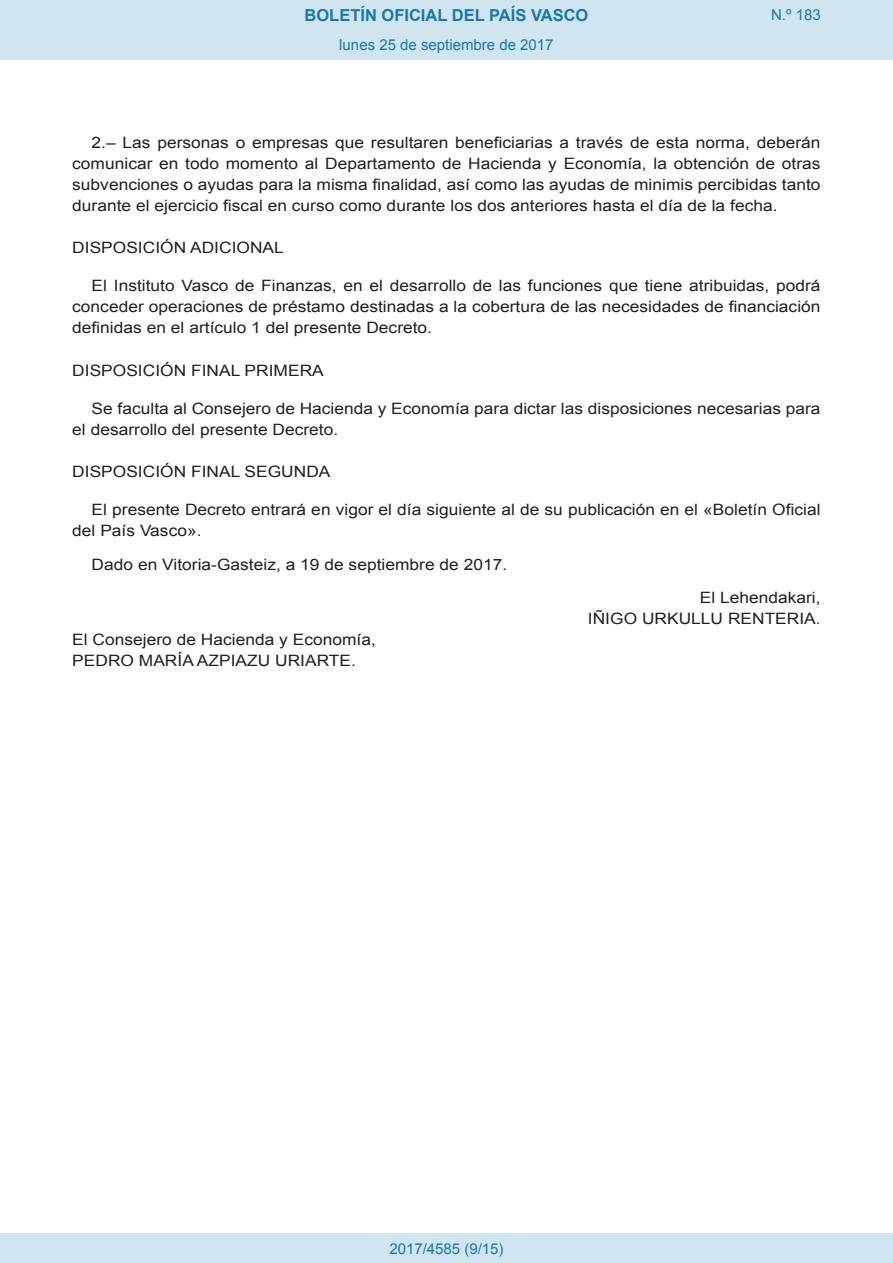
<style>
.page{position:relative;width:893px;height:1263px;background:#fff}
.page>*{position:absolute;margin:0;border:0;box-sizing:border-box;transform-origin:0 0}
.t1{font:700 16.5px "Arial";color:#1879ad}
.BOPVDetalle{font:15.6px/21px "Arial";color:#231f20;text-align:justify;scale:1.11 1}
.BOPVDisposicion{font:15.6px "Arial";color:#231f20;scale:1.11 1}
.BOPVFirmaPuesto{font:15.6px "Arial";color:#231f20;scale:1.11 1}
.BOPVFirmaLugFec{font:15.6px "Arial";color:#231f20;scale:1.11 1}
.BOPVPuestoLehen2{font:15.6px "Arial";color:#231f20;scale:1.11 1}
.Paginacion_Centro{font:15px "Arial";color:#1879ad}
</style>
<div class="page">
<div style="left:0;top:0;width:893px;height:60px;background:#d0e5f0"></div>
<div style="left:0;top:1233px;width:893px;height:30px;background:#d0e5f0"></div>
<p class="t1" style="left:305px;top:4px;width:285px">BOLETÍN OFICIAL DEL PAÍS VASCO</p>
<p class="Paginacion_Centro" style="left:339px;top:35px;width:216px">lunes 25 de septiembre de 2017</p>
<p class="Paginacion_Centro" style="left:771px;top:5px;width:51px">N.º 183</p>
<p class="BOPVDetalle" style="left:72px;top:132px;width:676px;text-indent:19px">2.– Las personas o empresas que resultaren beneficiarias a través de esta norma, deberán comunicar en todo momento al Departamento de Hacienda y Economía, la obtención de otras subvenciones o ayudas para la misma finalidad, así como las ayudas de minimis percibidas tanto durante el ejercicio fiscal en curso como durante los dos anteriores hasta el día de la fecha.</p>
<p class="BOPVDisposicion" style="left:72px;top:238px;width:192px">DISPOSICIÓN ADICIONAL</p>
<p class="BOPVDetalle" style="left:72px;top:276px;width:676px;text-indent:19px">El Instituto Vasco de Finanzas, en el desarrollo de las funciones que tiene atribuidas, podrá conceder operaciones de préstamo destinadas a la cobertura de las necesidades de financiación definidas en el artículo 1 del presente Decreto.</p>
<p class="BOPVDisposicion" style="left:72px;top:360px;width:228px">DISPOSICIÓN FINAL PRIMERA</p>
<p class="BOPVDetalle" style="left:72px;top:398px;width:676px;text-indent:19px">Se faculta al Consejero de Hacienda y Economía para dictar las disposiciones necesarias para el desarrollo del presente Decreto.</p>
<p class="BOPVDisposicion" style="left:72px;top:461px;width:234px">DISPOSICIÓN FINAL SEGUNDA</p>
<p class="BOPVDetalle" style="left:72px;top:499px;width:676px;text-indent:19px">El presente Decreto entrará en vigor el día siguiente al de su publicación en el «Boletín Oficial del País Vasco».</p>
<p class="BOPVFirmaLugFec" style="left:92px;top:554px;width:376px">Dado en Vitoria-Gasteiz, a 19 de septiembre de 2017.</p>
<p class="BOPVPuestoLehen2" style="left:700px;top:588px;width:110px">El Lehendakari,</p>
<p class="BOPVPuestoLehen2" style="left:588px;top:609px;width:211px">IÑIGO URKULLU RENTERIA.</p>
<p class="BOPVFirmaPuesto" style="left:72px;top:630px;width:275px">El Consejero de Hacienda y Economía,</p>
<p class="BOPVFirmaPuesto" style="left:72px;top:651px;width:257px">PEDRO MARÍA AZPIAZU URIARTE.</p>
<p class="Paginacion_Centro" style="left:389px;top:1238px;width:116px">2017/4585 (9/15)</p>
</div>
